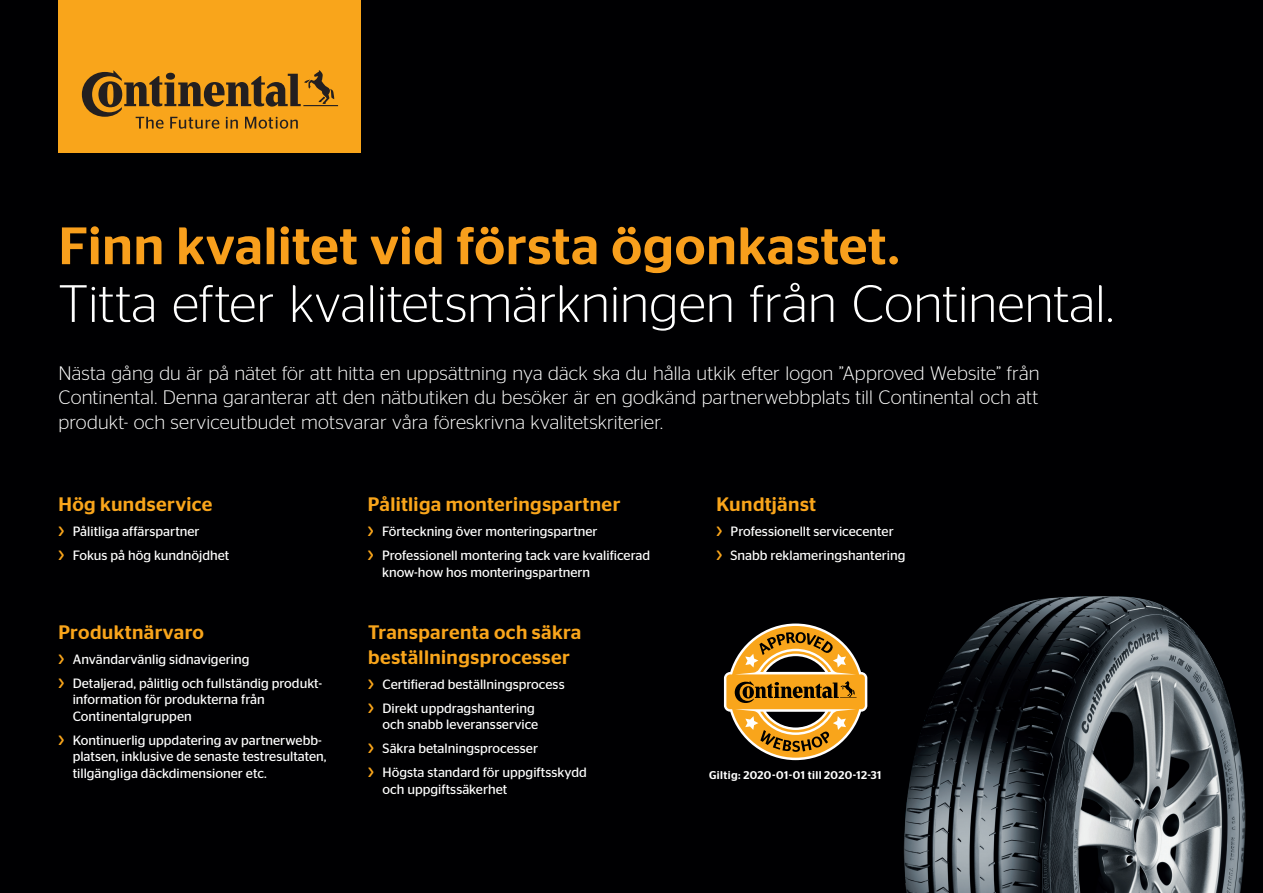
<style>
.page{position:relative;width:1263px;height:893px;background:#000002}
.page>*{position:absolute;margin:0;border:0;box-sizing:border-box;transform-origin:0 0}
.t1{font:300 52.5px "Continental Stag Sans";color:#fff}
.t2{font:500 52.5px "Continental Stag Sans";letter-spacing:.01em;color:#f89f1c}
.t3{font:300 19.5px/24.8px "Continental Stag Sans";letter-spacing:.005em;color:#fff;text-align:justify}
.t4{font:500 19.5px/24.8px "Continental Stag Sans";letter-spacing:.02em;color:#f9a51b}
.t5{font:13.5px/24px "Continental Stag Sans";color:#fff}
.t6{font:500 13.5px/24px "Continental Stag Sans";color:#f9a51b}
.t7{font:500 11.25px "Continental Stag Sans";letter-spacing:.035em;color:#fff}
</style>
<div class="page">
<div style="left:58px;top:0;width:303px;height:152px;background:#f9a51b"></div>
<svg style="left:82px;top:70px;width:256px;height:59px"></svg>
<img style="left:904px;top:596px;width:342px;height:297px">
<svg style="left:724px;top:623px;width:143px;height:137px"></svg>
<h1 class="t2" style="left:59px;top:216px;width:842px">Finn kvalitet vid första ögonkastet.</h1>
<h1 class="t1" style="left:59px;top:275px;width:1056px">Titta efter kvalitetsmärkningen från Continental.</h1>
<p class="t3" style="left:58px;top:360px;width:982px">Nästa gång du är på nätet för att hitta en uppsättning nya däck ska du hålla utkik efter logon ”Approved Website” från Continental. Denna garanterar att den nätbutiken du besöker är en godkänd partnerwebbplats till Continental och att produkt- och serviceutbudet motsvarar våra föreskrivna kvalitetskriterier.</p>
<h2 class="t4" style="left:58px;top:492px;width:155px">Hög kundservice</h2>
<p class="t5" style="left:73px;top:519px;width:158px">Pålitliga affärspartner<br>Fokus på hög kundnöjdhet</p>
<p class="t6" style="left:58px;top:519px;width:7px">&gt; &gt;</p>
<h2 class="t4" style="left:58px;top:620px;width:147px">Produktnärvaro</h2>
<p class="t5" style="left:73px;top:647px;width:251px">Användarvänlig sidnavigering<br>Detaljerad, pålitlig och fullständig produkt-</p>
<p class="t5" style="left:73px;top:691px;width:194px;line-height:16.5px">information för produkterna från<br>Continentalgruppen</p>
<p class="t5" style="left:73px;top:732px;width:255px;line-height:16.5px">Kontinuerlig uppdatering av partnerwebb&shy;platsen, inklusive de senaste testresultaten, tillgängliga däckdimensioner etc.</p>
<p class="t6" style="left:58px;top:647px;width:7px">&gt; &gt;</p>
<p class="t6" style="left:58px;top:728px;width:7px">&gt;</p>
<h2 class="t4" style="left:368px;top:492px;width:254px">Pålitliga monteringspartner</h2>
<p class="t5" style="left:382px;top:519px;width:270px">Förteckning över monteringspartner<br>Professionell montering tack vare kvalificerad</p>
<p class="t5" style="left:382px;top:560px;width:210px">know-how hos monteringspartnern</p>
<p class="t6" style="left:368px;top:519px;width:7px">&gt; &gt;</p>
<h2 class="t4" style="left:368px;top:620px;width:214px">Transparenta och säkra beställningsprocesser</h2>
<p class="t5" style="left:382px;top:672px;width:184px">Certifierad beställningsprocess<br>Direkt uppdragshantering</p>
<p class="t5" style="left:382px;top:712px;width:206px">och snabb leveransservice<br>Säkra betalningsprocesser<br>Högsta standard för uppgiftsskydd</p>
<p class="t5" style="left:382px;top:777px;width:126px">och uppgiftssäkerhet</p>
<p class="t6" style="left:368px;top:672px;width:7px">&gt; &gt;</p>
<p class="t6" style="left:368px;top:737px;width:7px">&gt; &gt;</p>
<h2 class="t4" style="left:716px;top:492px;width:101px">Kundtjänst</h2>
<p class="t5" style="left:731px;top:519px;width:176px">Professionellt servicecenter<br>Snabb reklameringshantering</p>
<p class="t6" style="left:716px;top:519px;width:7px">&gt; &gt;</p>
<p class="t7" style="left:709px;top:769px;width:174px">Giltig: 2020-01-01 till 2020-12-31</p>
</div>
